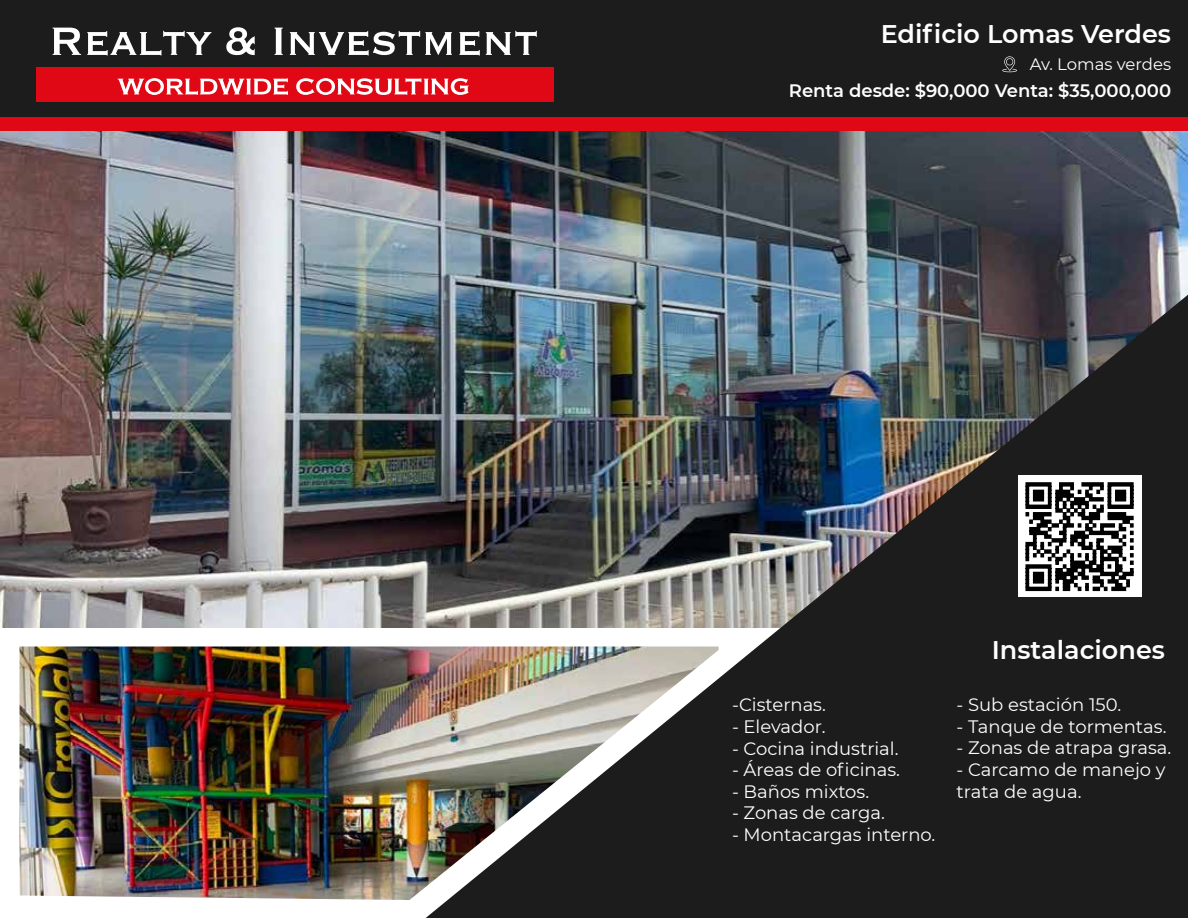
<style>
.page{position:relative;width:1188px;height:918px;background:#fff}
.page>*{position:absolute;margin:0;border:0;box-sizing:border-box;transform-origin:0 0}
.t1{font:600 25.5px "Montserrat";color:#fff}
.t2{font:18px/21.6px "Montserrat";color:#fff}
.t3{font:600 18px "Montserrat";color:#fff}
.t4{font:16.5px "Montserrat";color:#fff}
</style>
<div class="page">
<div style="left:0;top:0;width:1188px;height:117px;background:#1c1c1c"></div>
<div style="left:0;top:117px;width:1188px;height:14px;background:#e00814"></div>
<div style="left:36px;top:67px;width:518px;height:35px;background:#e00814"></div>
<svg style="left:118px;top:78px;width:170px;height:17px"></svg>
<svg style="left:296px;top:78px;width:173px;height:17px"></svg>
<svg style="left:53px;top:28px;width:28px;height:27px"></svg>
<svg style="left:87px;top:31px;width:124px;height:25px"></svg>
<svg style="left:226px;top:27px;width:29px;height:28px"></svg>
<svg style="left:275px;top:28px;width:8px;height:27px"></svg>
<svg style="left:290px;top:31px;width:162px;height:25px"></svg>
<svg style="left:459px;top:31px;width:21px;height:25px"></svg>
<svg style="left:486px;top:31px;width:51px;height:24px"></svg>
<img style="left:0;top:132px;width:1188px;height:495px">
<img style="left:20px;top:646px;width:406px;height:254px">
<img style="left:426px;top:295px;width:762px;height:623px">
<svg style="left:1002px;top:56px;width:15px;height:16px"></svg>
<div style="left:1018px;top:475px;width:123px;height:122px;background:#fff"></div>
<svg style="left:1025px;top:482px;width:109px;height:110px"></svg>
<h1 class="t1" style="left:881px;top:16px;width:292px">Edificio Lomas Verdes</h1>
<p class="t4" style="left:1030px;top:53px;width:143px">Av. Lomas verdes</p>
<p class="t3" style="left:789px;top:78px;width:384px">Renta desde: $90,000 Venta: $35,000,000</p>
<p class="t2" style="left:732px;top:693px;width:95px">-Cisternas.</p>
<p class="t2" style="left:732px;top:715px;width:95px">- Elevador.</p>
<p class="t2" style="left:732px;top:737px;width:168px">- Cocina industrial.</p>
<p class="t2" style="left:732px;top:758px;width:170px">- Áreas de oficinas.</p>
<p class="t2" style="left:732px;top:780px;width:139px">- Baños mixtos.</p>
<p class="t2" style="left:732px;top:801px;width:154px">- Zonas de carga.</p>
<p class="t2" style="left:732px;top:823px;width:205px">- Montacargas interno.</p>
<h1 class="t1" style="left:992px;top:632px;width:175px">Instalaciones</h1>
<p class="t2" style="left:957px;top:693px;width:166px">- Sub estación 150.</p>
<p class="t2" style="left:957px;top:715px;width:212px">- Tanque de tormentas.</p>
<p class="t2" style="left:957px;top:737px;width:216px">- Zonas de atrapa grasa.</p>
<p class="t2" style="left:957px;top:758px;width:211px">- Carcamo de manejo y trata de agua.</p>
</div>
